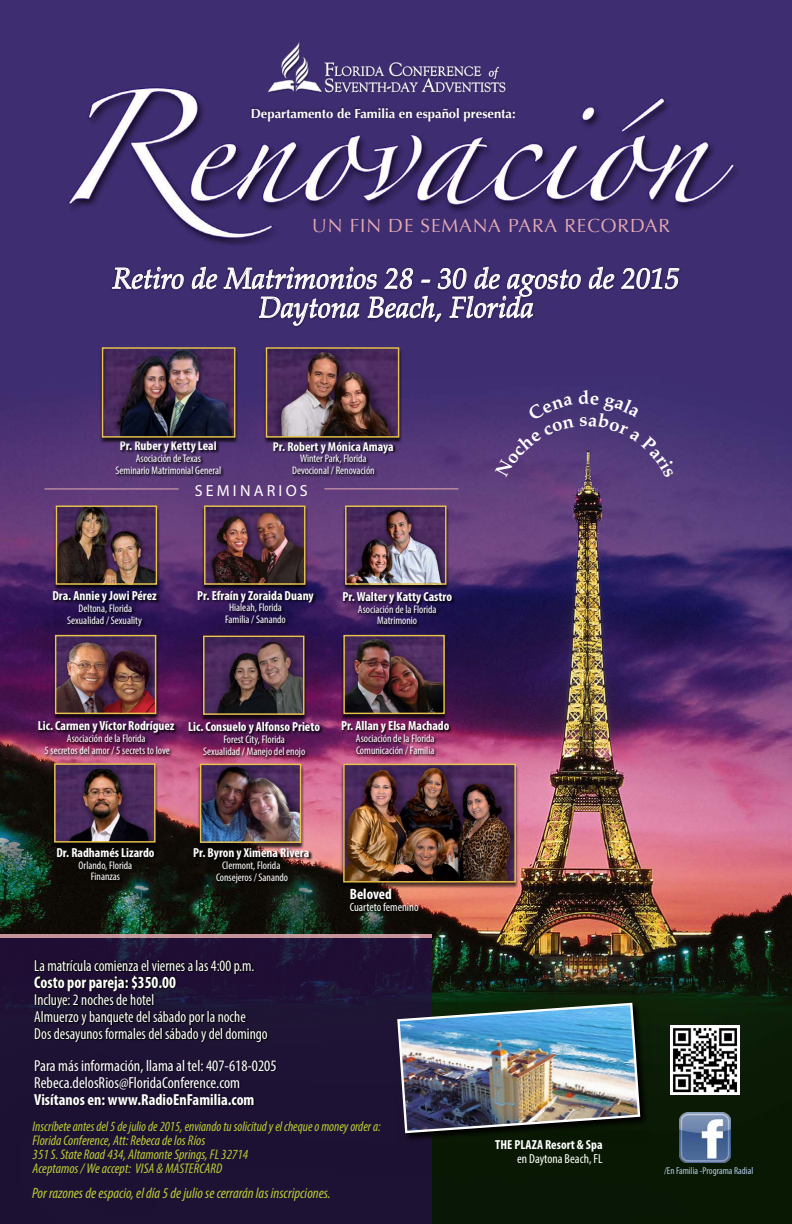
<style>
.page{position:relative;width:792px;height:1224px;background:#fff}
.page>*{position:absolute;margin:0;border:0;box-sizing:border-box;transform-origin:0 0}
.t1{font:italic 29px/29px "Palatino";color:#fff;text-align:center}
.t2{font:19px "Optima";letter-spacing:.05em;color:#e6acb4}
.t3{font:700 condensed 17px "Myriad Pro";color:#fff;scale:.95 1}
.t4{font:condensed 16px/17px "Myriad Pro";color:#fff;scale:.95 1}
.t5{font:condensed 16px/17px "Myriad Pro";color:#fff}
.t6{font:700 condensed 16px "Myriad Pro";color:#fff}
.t7{font:16px "Myriad Pro";letter-spacing:.2em;color:#fff}
.t8{font:italic condensed 15px "Myriad Pro";color:#bccc32}
.t9{font:700 condensed 15px "Myriad Pro";color:#fff}
.t10{font:italic condensed 14px/14px "Myriad Pro";color:#bccc32;scale:.95 1}
.t11{font:700 condensed 13.1px "Myriad Pro";color:#fff}
.t12{font:700 13.1px "Optima";color:#fff}
.t13{font:condensed 13.1px "Myriad Pro";color:#fff}
.t14{font:condensed 12px "Myriad Pro";color:#fff}
.t15{font:condensed 11px/11.7px "Myriad Pro";color:#fff;text-align:center}
.t16{font:condensed 10px "Myriad Pro";color:#b0cbea}
</style>
<div class="page">
<img style="left:0;top:0;width:792px;height:1224px">
<div style="left:0;top:938px;width:431px;height:286px;background:#1d1134"></div>
<svg style="left:34px;top:960px;width:234px;height:83px"></svg>
<div style="left:249px;top:105px;width:269px;height:18px;background:#000;opacity:.5"></div>
<img style="left:263px;top:40px;width:250px;height:60px">
<div style="left:110px;top:265px;width:572px;height:64px;background:#3e2d71"></div>
<svg style="left:112px;top:267px;width:72px;height:24px"></svg>
<svg style="left:589px;top:266px;width:26px;height:24px"></svg>
<svg style="left:621px;top:267px;width:59px;height:24px"></svg>
<svg style="left:192px;top:266px;width:389px;height:60px"></svg>
<svg style="left:406px;top:1002px;width:244px;height:141px;background:#091706"></svg>
<img style="left:397px;top:1002px;width:245px;height:132px">
<div style="left:34px;top:1059px;width:244px;height:48px;background:#000;opacity:.75"></div>
<svg style="left:53px;top:591px;width:108px;height:39px;background:#200e42"></svg>
<svg style="left:38px;top:720px;width:140px;height:38px;background:#621e4d"></svg>
<svg style="left:188px;top:721px;width:135px;height:39px;background:#5e1a4c"></svg>
<svg style="left:343px;top:591px;width:112px;height:38px;background:#2a164c"></svg>
<svg style="left:341px;top:720px;width:111px;height:38px;background:#752556"></svg>
<div style="left:53px;top:506px;width:107px;height:85px;background:#000;opacity:.75"></div>
<img style="left:58px;top:508px;width:97px;height:75px">
<div style="left:56px;top:506px;width:101px;height:79px;border:1px solid #e9c34c"></div>
<div style="left:200px;top:637px;width:107px;height:84px;background:#000;opacity:.75"></div>
<img style="left:205px;top:638px;width:97px;height:75px">
<div style="left:203px;top:636px;width:101px;height:79px;border:1px solid #e9c34c"></div>
<div style="left:341px;top:636px;width:107px;height:84px;background:#000;opacity:.75"></div>
<img style="left:345px;top:637px;width:98px;height:75px">
<div style="left:343px;top:635px;width:102px;height:79px;border:1px solid #e9c34c"></div>
<div style="left:52px;top:636px;width:107px;height:84px;background:#000;opacity:.75"></div>
<img style="left:57px;top:637px;width:97px;height:75px">
<div style="left:55px;top:635px;width:101px;height:79px;border:1px solid #e9c34c"></div>
<svg style="left:197px;top:590px;width:120px;height:37px;background:#221045"></svg>
<div style="left:201px;top:506px;width:107px;height:85px;background:#000;opacity:.75"></div>
<img style="left:206px;top:508px;width:97px;height:75px">
<div style="left:204px;top:506px;width:101px;height:79px;border:1px solid #e9c34c"></div>
<div style="left:342px;top:506px;width:107px;height:85px;background:#000;opacity:.75"></div>
<img style="left:347px;top:508px;width:97px;height:75px">
<div style="left:345px;top:506px;width:101px;height:79px;border:1px solid #e9c34c"></div>
<div style="left:56px;top:847px;width:102px;height:37px;background:#0c0904"></div>
<svg style="left:350px;top:889px;width:72px;height:25px;background:#3c241b"></svg>
<div style="left:51px;top:764px;width:107px;height:85px;background:#000;opacity:.75"></div>
<img style="left:56px;top:765px;width:98px;height:76px">
<div style="left:54px;top:763px;width:102px;height:80px;border:1px solid #e9c34c"></div>
<div style="left:341px;top:765px;width:178px;height:124px;background:#000;opacity:.75"></div>
<img style="left:345px;top:766px;width:169px;height:114px">
<div style="left:343px;top:764px;width:173px;height:119px;border:1px solid #e9c34c"></div>
<hr style="left:44px;top:489px;width:135px;height:1px;background:#e6acb4">
<hr style="left:324px;top:489px;width:134px;height:1px;background:#e6acb4">
<img style="left:671px;top:1025px;width:69px;height:69px">
<img style="left:680px;top:1112px;width:50px;height:51px">
<hr style="left:0;top:934px;width:432px;height:4px;background:#c59399">
<svg style="left:115px;top:444px;width:109px;height:34px;background:#442b5d"></svg>
<svg style="left:273px;top:444px;width:124px;height:34px;background:#452c5f"></svg>
<div style="left:263px;top:348px;width:139px;height:96px;background:#000;opacity:.75"></div>
<img style="left:268px;top:349px;width:129px;height:87px">
<div style="left:266px;top:347px;width:133px;height:91px;border:1px solid #e9c34c"></div>
<div style="left:99px;top:348px;width:139px;height:96px;background:#000;opacity:.75"></div>
<img style="left:104px;top:350px;width:129px;height:86px">
<div style="left:102px;top:347px;width:133px;height:91px;border:1px solid #e9c34c"></div>
<svg style="left:194px;top:848px;width:119px;height:38px;background:#1e1611"></svg>
<div style="left:197px;top:765px;width:107px;height:84px;background:#000;opacity:.75"></div>
<img style="left:202px;top:766px;width:97px;height:75px">
<div style="left:200px;top:764px;width:101px;height:79px;border:1px solid #e9c34c"></div>
<svg style="left:495px;top:390px;width:179px;height:88px;background:#4d3677"></svg>
<p class="t12" style="left:251px;top:106px;width:267px">Departamento de Familia en español presenta:</p>
<h2 class="t2" style="left:312px;top:214px;width:359px">UN FIN DE SEMANA PARA RECORDAR</h2>
<h1 class="t1" style="left:112px;top:264px;width:569px">Retiro de Matrimonios 28 - 30 de agosto de 2015<br>Daytona Beach, Florida</h1>
<p class="t11" style="left:120px;top:438px;width:98px">Pr. Ruber y Ketty Leal</p>
<p class="t15" style="left:115px;top:452px;width:107px">Asociación de Texas<br>Seminario Matrimonial General</p>
<p class="t11" style="left:273px;top:438px;width:122px">Pr. Robert y Mónica Amaya</p>
<p class="t15" style="left:292px;top:453px;width:84px">Winter Park, Florida<br>Devocional / Renovación</p>
<p class="t11" style="left:52px;top:588px;width:106px">Dra. Annie y Jowi Pérez</p>
<p class="t15" style="left:67px;top:602px;width:76px">Deltona, Florida<br>Sexualidad / Sexuality</p>
<h3 class="t7" style="left:195px;top:481px;width:115px">SEMINARIOS</h3>
<p class="t11" style="left:197px;top:587px;width:118px">Pr. Efraín y Zoraida Duany</p>
<p class="t15" style="left:225px;top:602px;width:62px">Hialeah, Florida<br>Familia / Sanando</p>
<p class="t11" style="left:342px;top:589px;width:111px">Pr. Walter y Katty Castro</p>
<p class="t15" style="left:358px;top:603px;width:80px">Asociación de la Florida<br>Matrimonio</p>
<p class="t11" style="left:38px;top:718px;width:138px">Lic. Carmen y Víctor Rodríguez</p>
<p class="t15" style="left:45px;top:733px;width:127px">Asociación de la Florida<br>5 secretos del amor / 5 secrets to love</p>
<p class="t11" style="left:188px;top:719px;width:133px">Lic. Consuelo y Alfonso Prieto</p>
<p class="t15" style="left:203px;top:733px;width:104px">Forest City, Florida<br>Sexualidad / Manejo del enojo</p>
<p class="t11" style="left:341px;top:718px;width:110px">Pr. Allan y Elsa Machado</p>
<p class="t15" style="left:356px;top:733px;width:80px;text-align:left">Asociación de la Florida<br>Comunicación / Familia</p>
<p class="t11" style="left:56px;top:844px;width:100px">Dr. Radhamés Lizardo</p>
<p class="t15" style="left:79px;top:859px;width:55px">Orlando, Florida<br>Finanzas</p>
<p class="t11" style="left:193px;top:845px;width:118px">Pr. Byron y Ximena Rivera</p>
<p class="t15" style="left:216px;top:859px;width:74px">Clermont, Florida<br>Consejeros / Sanando</p>
<h3 class="t4" style="left:34px;top:957px;width:233px">La matrícula comienza el viernes a las 4:00 p.m.</h3>
<h3 class="t3" style="left:34px;top:972px;width:151px">Costo por pareja: $350.00</h3>
<h3 class="t4" style="left:34px;top:991px;width:247px">Incluye: 2 noches de hotel<br>Almuerzo y banquete del sábado por la noche<br>Dos desayunos formales del sábado y del domingo</h3>
<h3 class="t5" style="left:34px;top:1057px;width:244px">Para más información, llama al tel: 407-618-0205<br>Rebeca.delosRios@FloridaConference.com</h3>
<h3 class="t6" style="left:34px;top:1089px;width:222px">Visítanos en: www.RadioEnFamilia.com</h3>
<h3 class="t9" style="left:350px;top:885px;width:43px">Beloved</h3>
<p class="t14" style="left:350px;top:900px;width:70px">Cuarteto femenino</p>
<p class="t10" style="left:33px;top:1119px;width:368px">Inscríbete antes del 5 de julio de 2015, enviando tu solicitud y el cheque o money order a:<br>Florida Conference, Att: Rebeca de los Ríos<br>351 S. State Road 434, Altamonte Springs, FL 32714<br>Aceptamos / We accept: VISA &amp; MASTERCARD</p>
<h3 class="t8" style="left:32px;top:1184px;width:300px">Por razones de espacio, el día 5 de julio se cerrarán las inscripciones.</h3>
<p class="t11" style="left:495px;top:1137px;width:109px">THE PLAZA Resort &amp; Spa</p>
<p class="t13" style="left:517px;top:1151px;width:87px">en Daytona Beach, FL</p>
<p class="t16" style="left:664px;top:1165px;width:91px">/En Familia -Programa Radial</p>
</div>
